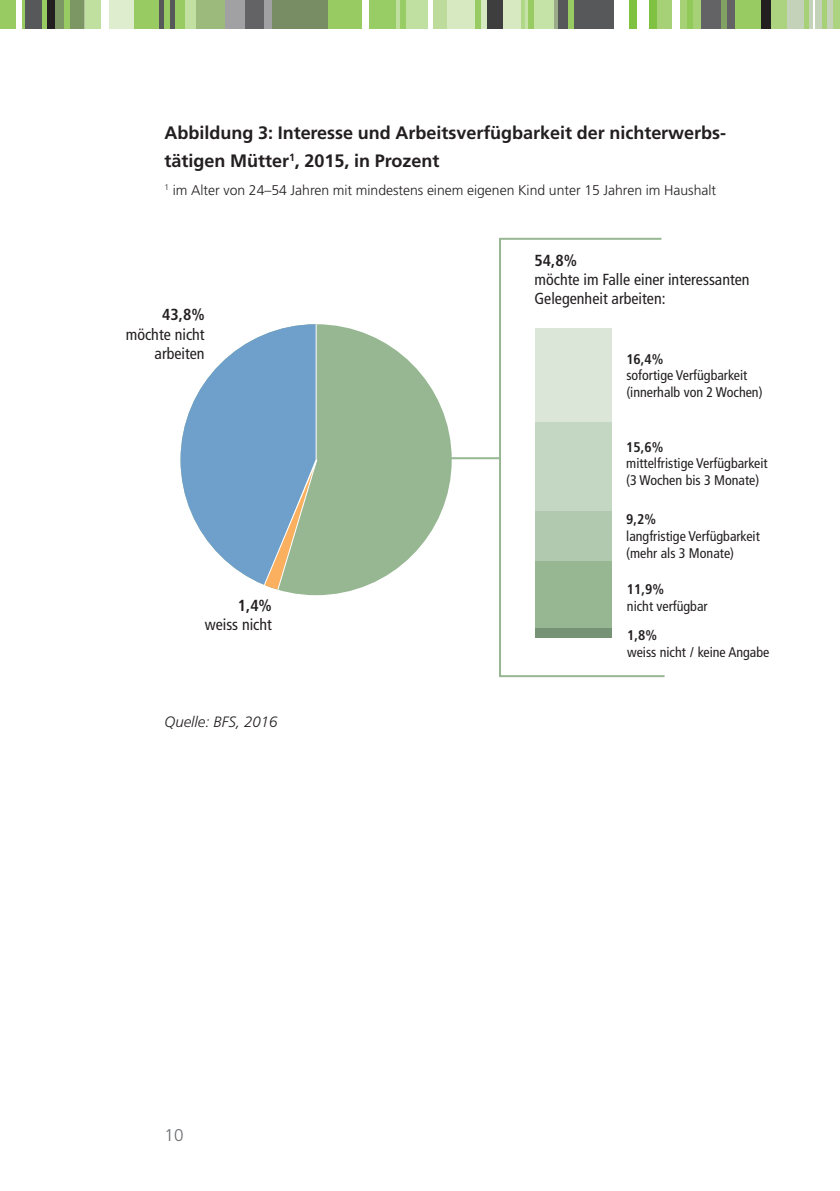
<style>
.page{position:relative;width:840px;height:1191px;background:#fff}
.page>*{position:absolute;margin:0;border:0;box-sizing:border-box;transform-origin:0 0}
.t1{font:700 18px/28px "Frutiger LT Std";color:#231f20}
.t2{font:300 17px "Frutiger LT Std";color:#6c6d70}
.t3{font:condensed 16px/19.2px "Frutiger";color:#231f20;text-align:right}
.t4{font:700 condensed 16px "Frutiger";color:#231f20}
.t5{font:italic 300 15px "Frutiger LT Std";color:#231f20}
.t6{font:condensed 14px/16.8px "Frutiger";color:#231f20}
.t7{font:300 14px "Frutiger LT Std";color:#231f20}
.t8{font:700 condensed 14px "Frutiger";color:#231f20}
</style>
<div class="page">
<div style="left:766px;top:0;width:73px;height:28px;background:#acd480"></div>
<div style="left:0;top:0;width:55px;height:28px;background:#98cc63"></div>
<div style="left:272px;top:0;width:89px;height:28px;background:#98cc63"></div>
<svg style="left:225px;top:0;width:102px;height:28px;background:#859379"></svg>
<div style="left:445px;top:0;width:79px;height:28px;background:#d6e9c0"></div>
<div style="left:649px;top:0;width:74px;height:28px;background:#a6d176"></div>
<div style="left:757px;top:0;width:13px;height:28px;background:#231f20"></div>
<div style="left:787px;top:0;width:45px;height:28px;background:linear-gradient(to bottom,#c5d2ba,#c5d2ba)"></div>
<div style="left:701px;top:0;width:37px;height:28px;background:#636366"></div>
<div style="left:735px;top:0;width:25px;height:28px;background:#98cc63"></div>
<div style="left:803px;top:0;width:5px;height:28px;background:#a6d176"></div>
<hr style="left:812px;top:0;width:2px;height:28px;background:#fff">
<hr style="left:822px;top:0;width:4px;height:28px;background:#a6d176">
<div style="left:671px;top:0;width:8px;height:28px;background:#fff"></div>
<div style="left:686px;top:0;width:6px;height:28px;background:#91ca59"></div>
<div style="left:720px;top:0;width:6px;height:28px;background:#82a264"></div>
<div style="left:649px;top:0;width:7px;height:28px;background:#7fc241"></div>
<div style="left:474px;top:0;width:6px;height:28px;background:#98cc63"></div>
<svg style="left:185px;top:0;width:40px;height:28px"></svg>
<svg style="left:521px;top:0;width:33px;height:28px"></svg>
<div style="left:433px;top:0;width:13px;height:28px;background:#bddc9b"></div>
<div style="left:558px;top:0;width:55px;height:28px;background:#57585a"></div>
<div style="left:134px;top:0;width:51px;height:28px;background:#98cc63"></div>
<div style="left:628px;top:0;width:8px;height:28px;background:#7fc241"></div>
<div style="left:568px;top:0;width:5px;height:28px;background:#98cc63"></div>
<svg style="left:554px;top:0;width:4px;height:28px"></svg>
<div style="left:528px;top:0;width:5px;height:28px;background:#98cc63"></div>
<div style="left:487px;top:0;width:15px;height:28px;background:#3e3e3f"></div>
<svg style="left:369px;top:0;width:59px;height:28px;background:#a9d47f"></svg>
<div style="left:245px;top:0;width:18px;height:28px;background:#636366"></div>
<div style="left:170px;top:0;width:5px;height:28px;background:#57585a"></div>
<hr style="left:159px;top:0;width:4px;height:28px;background:#57585a">
<div style="left:55px;top:0;width:30px;height:28px;background:#7d9764"></div>
<div style="left:64px;top:0;width:6px;height:28px;background:#98cc63"></div>
<svg style="left:85px;top:0;width:49px;height:28px"></svg>
<div style="left:47px;top:0;width:8px;height:28px;background:#231f20"></div>
<div style="left:26px;top:0;width:16px;height:28px;background:#57585a"></div>
<div style="left:16px;top:0;width:6px;height:28px;background:#fff"></div>
<div style="left:180px;top:324px;width:271px;height:271px;background:#96b792;border-radius:50%"></div>
<svg style="left:180px;top:324px;width:138px;height:271px"></svg>
<svg style="left:497px;top:237px;width:168px;height:441px"></svg>
<hr style="left:405px;top:457px;width:95px;height:2px;background:#96b792">
<p class="t1" style="left:164px;top:119px;width:562px">Abbildung 3: Interesse und Arbeitsverfügbarkeit der nichterwerbs&shy;tätigen Mütter<sup>1</sup>, 2015, in Prozent</p>
<p class="t7" style="left:164px;top:182px;width:552px"><sup>1</sup> im Alter von 24–54 Jahren mit mindestens einem eigenen Kind unter 15 Jahren im Haushalt</p>
<p class="t4" style="left:162px;top:305px;width:44px">43,8%</p>
<p class="t3" style="left:126px;top:325px;width:80px">möchte nicht arbeiten</p>
<p class="t4" style="left:238px;top:596px;width:36px">1,4%</p>
<p class="t3" style="left:204px;top:615px;width:69px">weiss nicht</p>
<p class="t5" style="left:164px;top:713px;width:114px">Quelle: BFS, 2016</p>
<p class="t2" style="left:164px;top:1125px;width:20px">10</p>
<p class="t4" style="left:534px;top:251px;width:44px">54,8%</p>
<p class="t3" style="left:534px;top:270px;width:216px;text-align:left">möchte im Falle einer interessanten<br>Gelegenheit arbeiten:</p>
<p class="t8" style="left:626px;top:350px;width:39px">16,4%</p>
<p class="t6" style="left:626px;top:367px;width:138px">sofortige Verfügbarkeit (innerhalb von 2 Wochen)</p>
<p class="t8" style="left:626px;top:438px;width:39px">15,6%</p>
<p class="t6" style="left:626px;top:455px;width:143px">mittelfristige Verfügbarkeit (3 Wochen bis 3 Monate)</p>
<p class="t8" style="left:626px;top:511px;width:31px">9,2%</p>
<p class="t6" style="left:626px;top:528px;width:135px">langfristige Verfügbarkeit (mehr als 3 Monate)</p>
<p class="t8" style="left:626px;top:581px;width:39px">11,9%</p>
<p class="t6" style="left:626px;top:598px;width:82px">nicht verfügbar</p>
<p class="t8" style="left:626px;top:627px;width:31px">1,8%</p>
<p class="t6" style="left:626px;top:644px;width:144px">weiss nicht / keine Angabe</p>
</div>
